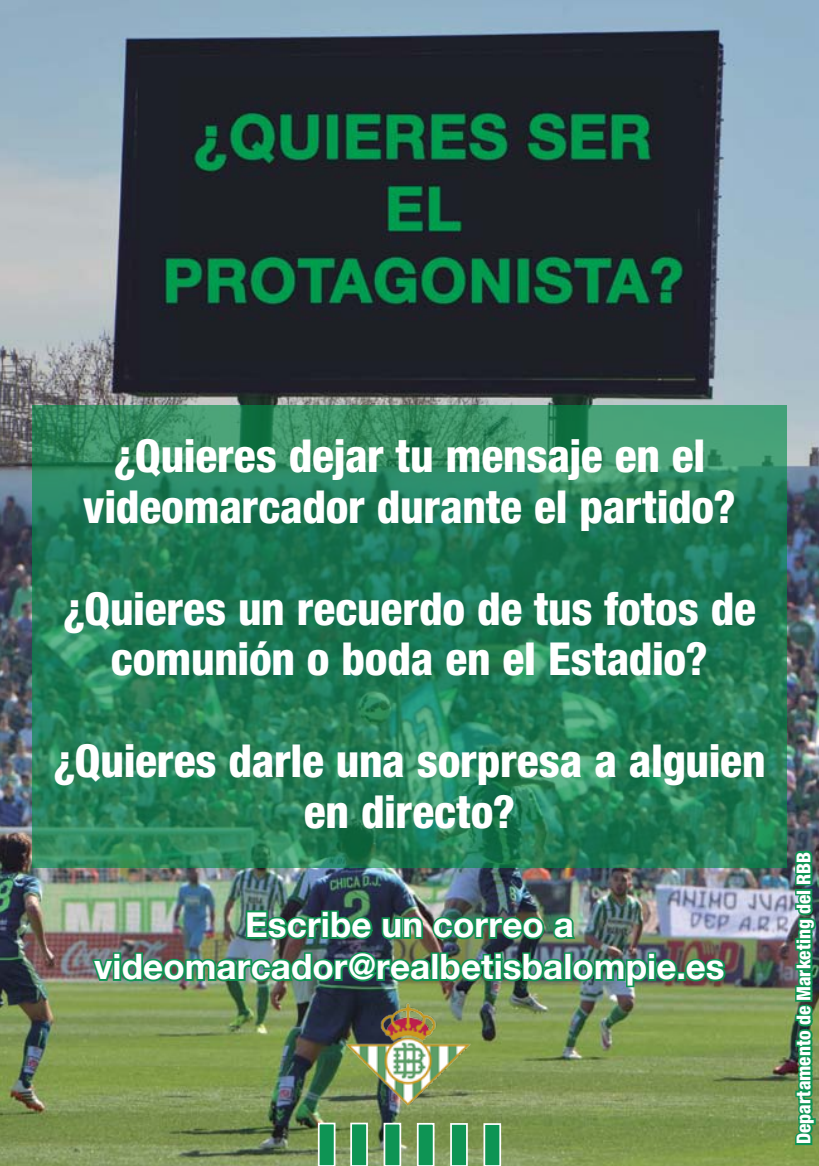
<style>
.page{position:relative;width:819px;height:1166px;background:#fff}
.page>*{position:absolute;margin:0;border:0;box-sizing:border-box;transform-origin:0 0}
.t1{font:800 condensed 45.5px/50.8px "Helvetica Neue";letter-spacing:-.005em;color:#fff;text-align:center}
.t2{font:700 35px/42px "Helvetica Neue";letter-spacing:.005em;color:#fff;text-align:center}
.t3{font:800 condensed 19.25px "Helvetica Neue";color:#fff}
</style>
<div class="page">
<img style="left:0;top:0;width:819px;height:1166px">
<svg style="left:32px;top:405px;width:754px;height:462px;background:#248059"></svg>
<img style="left:244px;top:908px;width:334px;height:34px">
<img style="left:89px;top:949px;width:639px;height:49px">
<img style="left:793px;top:849px;width:24px;height:298px">
<div style="left:351px;top:1123px;width:16px;height:43px;background:#0e9454"></div>
<div style="left:350px;top:1122px;width:18px;height:44px;border:2px solid #fff"></div>
<div style="left:319px;top:1123px;width:15px;height:43px;background:#0e9454"></div>
<div style="left:318px;top:1122px;width:17px;height:44px;border:2px solid #fff"></div>
<div style="left:384px;top:1123px;width:16px;height:43px;background:#0e9454"></div>
<div style="left:383px;top:1123px;width:18px;height:43px;border:2px solid #fff"></div>
<div style="left:418px;top:1124px;width:15px;height:42px;background:#0e9454"></div>
<div style="left:417px;top:1123px;width:17px;height:43px;border:2px solid #fff"></div>
<div style="left:451px;top:1124px;width:16px;height:42px;background:#0e9454"></div>
<div style="left:450px;top:1123px;width:18px;height:43px;border:2px solid #fff"></div>
<div style="left:484px;top:1124px;width:16px;height:42px;background:#0e9454"></div>
<div style="left:483px;top:1123px;width:18px;height:43px;border:2px solid #fff"></div>
<img style="left:318px;top:1001px;width:183px;height:108px">
<p class="t1" style="left:83px;top:430px;width:654px">¿Quieres dejar tu mensaje en el videomarcador durante el partido?</p>
<p class="t1" style="left:63px;top:582px;width:694px">¿Quieres un recuerdo de tus fotos de comunión o boda en el Estadio?</p>
<p class="t1" style="left:53px;top:734px;width:713px">¿Quieres darle una sorpresa a alguien en directo?</p>
<p class="t2" style="left:94px;top:904px;width:632px">Escribe un correo a videomarcador@realbetisbalompie.es</p>
<p class="t3" style="left:791px;top:1144px;width:294px;rotate:-90deg">Departamento de Marketing del RBB</p>
</div>
